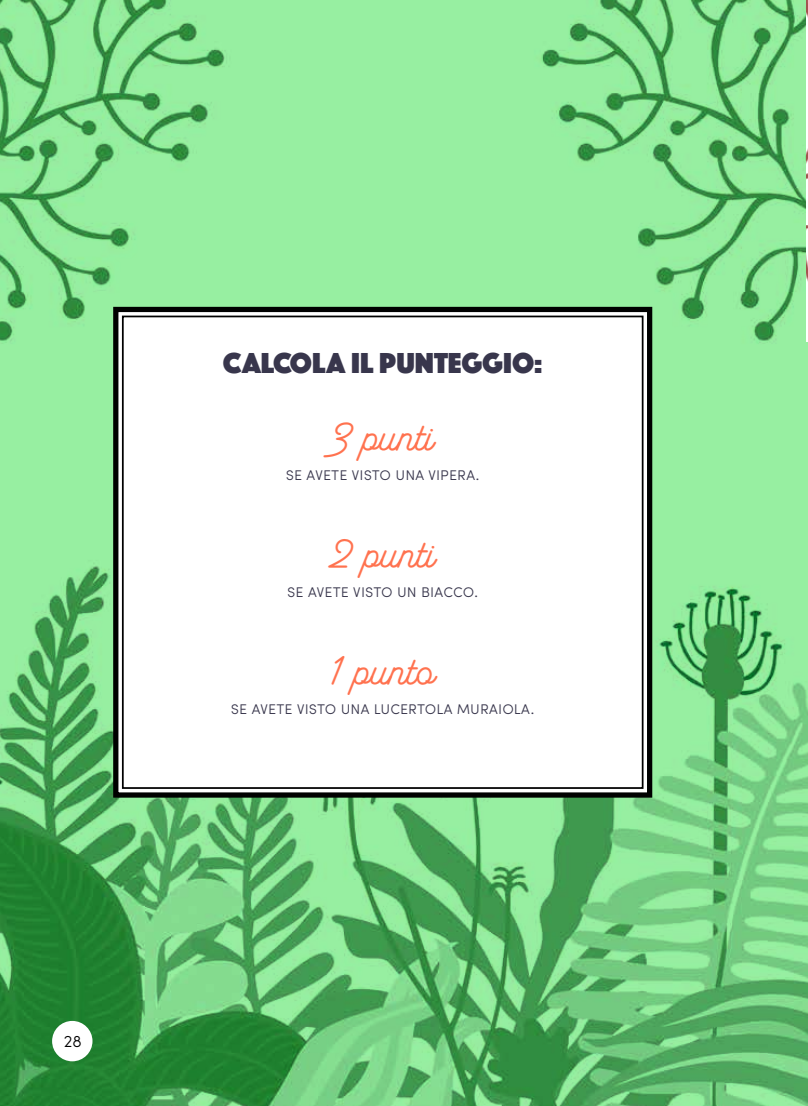
<style>
.page{position:relative;width:808px;height:1106px;background:#fff}
.page>*{position:absolute;margin:0;border:0;box-sizing:border-box;transform-origin:0 0}
.t1{font:36px "Garris";color:#ff724f}
.t2{font:30px "Phosphate Solid";color:#38364c}
.t3{font:300 16.5px "Sofia Pro";color:#38364c}
.t4{font:300 16.5px "Sofia Pro";color:#000}
</style>
<div class="page">
<img style="left:0;top:0;width:808px;height:1106px">
<img style="left:806px;top:0;width:2px;height:341px">
<svg style="left:111px;top:304px;width:544px;height:496px"></svg>
<div style="left:122px;top:315px;width:521px;height:474px;border:2px solid #000"></div>
<div style="left:52px;top:1020px;width:40px;height:41px;background:#fff;border-radius:50%"></div>
<p class="t4" style="left:64px;top:1029px;width:19px">28</p>
<h2 class="t2" style="left:223px;top:342px;width:321px">CALCOLA IL PUNTEGGIO:</h2>
<h1 class="t1" style="left:332px;top:413px;width:104px">3 punti</h1>
<p class="t3" style="left:286px;top:462px;width:195px">SE AVETE VISTO UNA VIPERA.</p>
<h1 class="t1" style="left:330px;top:530px;width:107px">2 punti</h1>
<p class="t3" style="left:287px;top:579px;width:192px">SE AVETE VISTO UN BIACCO.</p>
<h1 class="t1" style="left:330px;top:647px;width:106px">1 punto</h1>
<p class="t3" style="left:231px;top:696px;width:305px">SE AVETE VISTO UNA LUCERTOLA MURAIOLA.</p>
</div>
